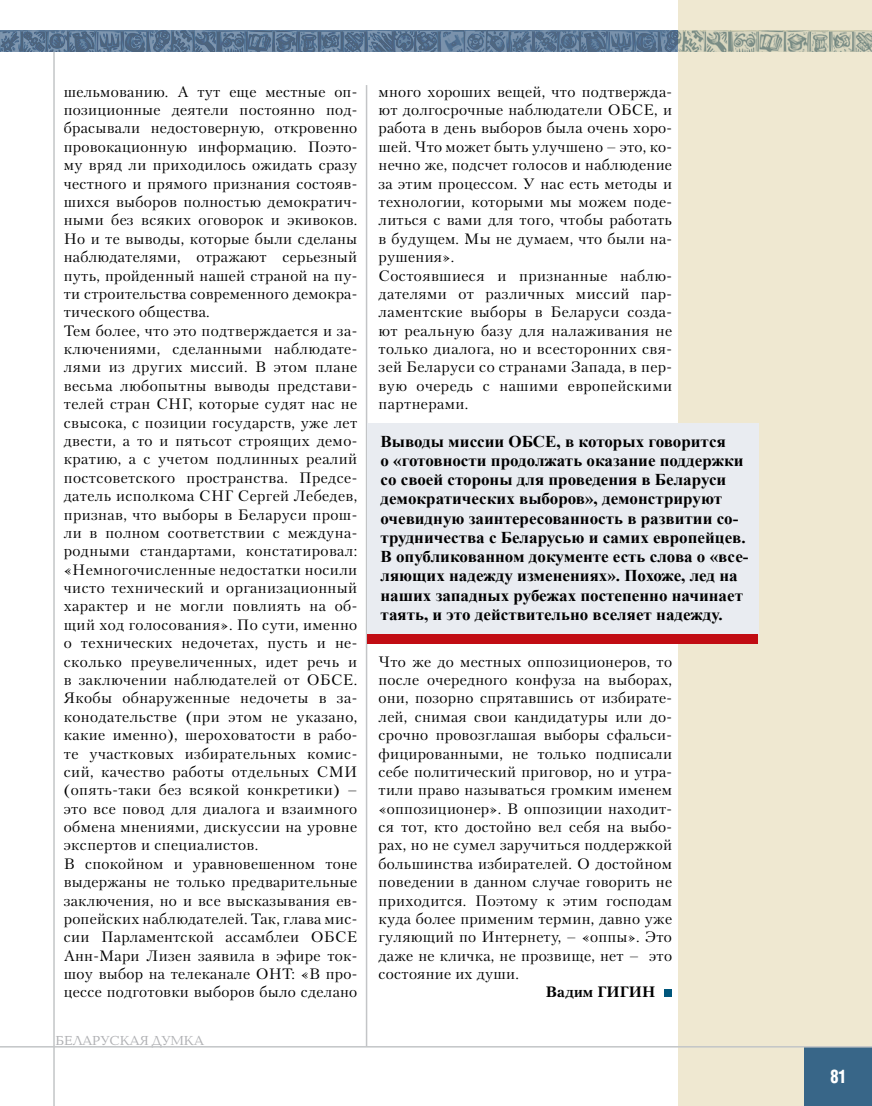
<style>
.page{position:relative;width:872px;height:1106px;background:#fff}
.page>*{position:absolute;margin:0;border:0;box-sizing:border-box;transform-origin:0 0}
.t1{font:700 18px "AG Letterica Cond L";color:#fff;scale:.9 1}
.t2{font:700 16.5px/19.2px "Times New Roman";color:#000}
.t3{font:15px/18.3px "Petersburg C";letter-spacing:.025em;color:#000}
.t4{font:700 15px "Petersburg C";letter-spacing:.015em;color:#000}
.t5{font:13.5px "Baltica C";color:#aeafb2}
</style>
<div class="page">
<div style="left:678px;top:0;width:194px;height:1106px;background:#efe8d1"></div>
<hr style="left:53px;top:52px;width:2px;height:1054px;background:#c3c5c7">
<hr style="left:366px;top:85px;width:1px;height:961px;background:#c3c5c7">
<div style="left:804px;top:1047px;width:68px;height:59px;background:#386688"></div>
<svg style="left:0;top:31px;width:872px;height:21px;background:#6e8497"></svg>
<hr style="left:0;top:1046px;width:872px;height:1px;background:#c3c5c7">
<div style="left:367px;top:423px;width:392px;height:211px;background:#e9ecf1"></div>
<div style="left:367px;top:633px;width:391px;height:10px;background:#c10c13"></div>
<div style="left:664px;top:989px;width:7px;height:7px;background:#00567b"></div>
<p class="t3" style="left:64px;top:82px;width:295px">шельмованию. А тут еще местные оп&shy;позиционные деятели постоянно под&shy;брасывали недостоверную, откровенно провокационную информацию. Поэто&shy;му вряд ли приходилось ожидать сразу честного и прямого признания состояв&shy;шихся выборов полностью демократич&shy;ными без всяких оговорок и экивоков.<br>Но и те выводы, которые были сделаны наблюдателями, отражают серьезный путь, пройденный нашей страной на пу&shy;ти строительства современного демокра&shy;тического общества.<br>Тем более, что это подтверждается и за&shy;ключениями, сделанными наблюдате&shy;лями из других миссий. В этом плане весьма любопытны выводы представи&shy;телей стран СНГ, которые судят нас не свысока, с позиции государств, уже лет двести, а то и пятьсот строящих демо&shy;кратию, а с учетом подлинных реалий постсоветского пространства. Предсе&shy;датель исполкома СНГ Сергей Лебедев, признав, что выборы в Беларуси прош&shy;ли в полном соответствии с междуна&shy;родными стандартами, констатировал: «Немногочисленные недостатки носили чисто технический и организационный характер и не могли повлиять на об&shy;щий ход голосования». По сути, именно о технических недочетах, пусть и не&shy;сколько преувеличенных, идет речь и в заключении наблюдателей от ОБСЕ.<br>Якобы обнаруженные недочеты в за&shy;конодательстве (при этом не указано, какие именно), шероховатости в рабо&shy;те участковых избирательных комис&shy;сий, качество работы отдельных СМИ (опять-таки без всякой конкретики) – это все повод для диалога и взаимного обмена мнениями, дискуссии на уровне экспертов и специалистов.<br>В спокойном и уравновешенном тоне выдержаны не только предварительные заключения, но и все высказывания ев&shy;ропейских наблюдателей. Так, глава мис&shy;сии Парламентской ассамблеи ОБСЕ Анн-Мари Лизен заявила в эфире ток&shy;шоу выбор на телеканале ОНТ: «В про&shy;цессе подготовки выборов было сделано</p>
<p class="t3" style="left:378px;top:82px;width:295px">много хороших вещей, что подтвержда&shy;ют долгосрочные наблюдатели ОБСЕ, и работа в день выборов была очень хоро&shy;шей. Что может быть улучшено – это, ко&shy;нечно же, подсчет голосов и наблюдение за этим процессом. У нас есть методы и технологии, которыми мы можем поде&shy;литься с вами для того, чтобы работать в будущем. Мы не думаем, что были на&shy;рушения».<br>Состоявшиеся и признанные наблю&shy;дателями от различных миссий пар&shy;ламентские выборы в Беларуси созда&shy;ют реальную базу для налаживания не только диалога, но и всесторонних свя&shy;зей Беларуси со странами Запада, в пер&shy;вую очередь с нашими европейскими партнерами.</p>
<p class="t2" style="left:380px;top:431px;width:369px">Выводы миссии ОБСЕ, в которых говорится<br>о «готовности продолжать оказание поддержки со своей стороны для проведения в Беларуси демократических выборов», демонстрируют очевидную заинтересованность в развитии со&shy;трудничества с Беларусью и самих европейцев.<br>В опубликованном документе есть слова о «все&shy;ляющих надежду изменениях». Похоже, лед на наших западных рубежах постепенно начинает таять, и это действительно вселяет надежду.</p>
<p class="t3" style="left:378px;top:652px;width:295px;text-align:justify">Что же до местных оппозиционеров, то после очередного конфуза на выборах, они, позорно спрятавшись от избирате&shy;лей, снимая свои кандидатуры или до&shy;срочно провозглашая выборы сфальси&shy;фицированными, не только подписали себе политический приговор, но и утра&shy;тили право называться громким именем «оппозиционер». В оппозиции находит&shy;ся тот, кто достойно вел себя на выбо&shy;рах, но не сумел заручиться поддержкой большинства избирателей. О достойном поведении в данном случае говорить не приходится. Поэтому к этим господам куда более применим термин, давно уже гуляющий по Интернету, – «оппы». Это даже не кличка, не прозвище, нет – это состояние их души.</p>
<p class="t4" style="left:546px;top:983px;width:111px">Вадим ГИГИН</p>
<p class="t5" style="left:56px;top:1033px;width:65px">БЕЛАРУСКА</p>
<p class="t5" style="left:140px;top:1033px;width:55px">Я ДУМКА</p>
<p class="t1" style="left:830px;top:1065px;width:20px">81</p>
</div>
